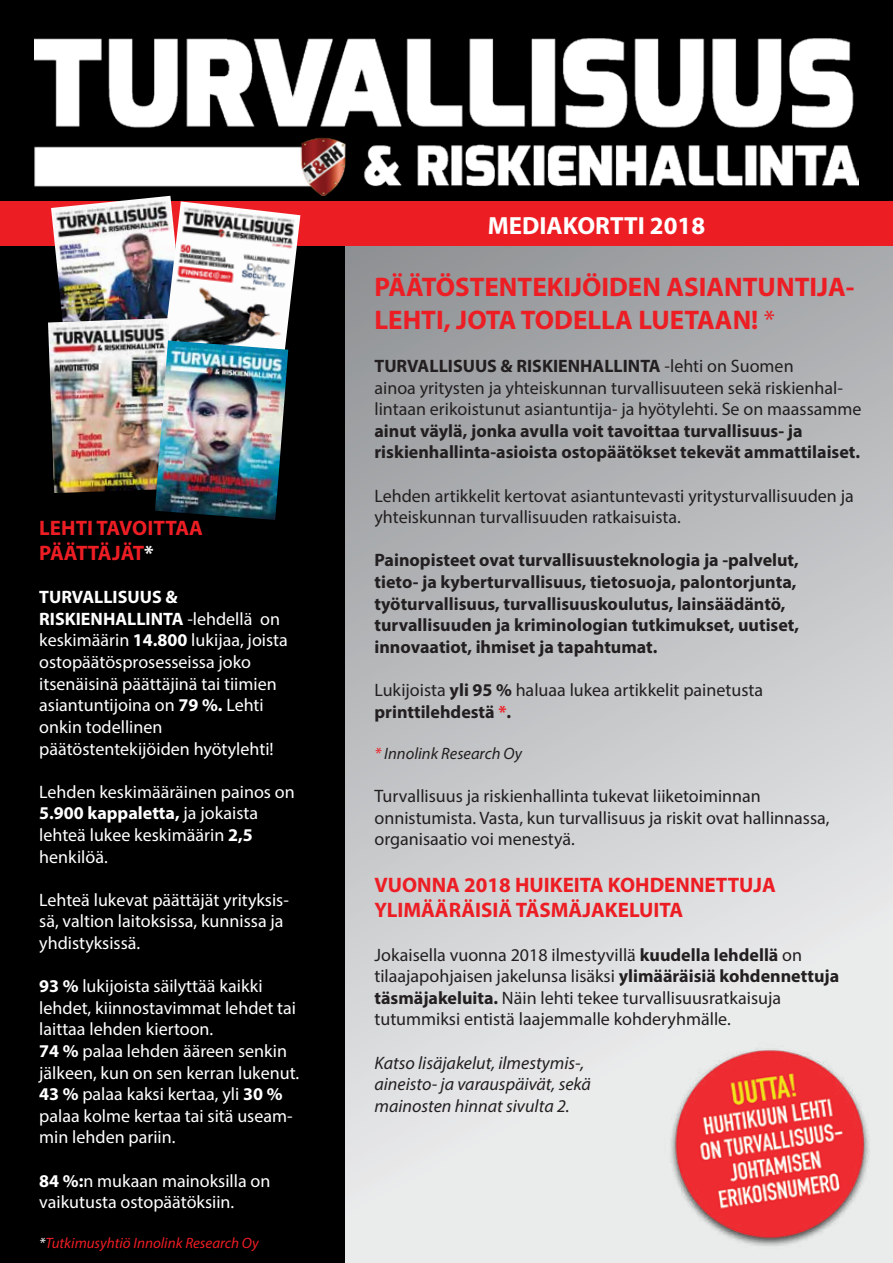
<style>
.page{position:relative;width:893px;height:1263px;background:#000}
.page>*{position:absolute;margin:0;border:0;box-sizing:border-box;transform-origin:0 0}
.t1{font:700 27px/32.4px "Myriad Pro";color:#ed1d24}
.t2{font:700 24.9px "Myriad Pro";color:#fff}
.t3{font:700 21px/25.2px "Myriad Pro";color:#ed1d24}
.t4{font:18px/21.6px "Myriad Pro";color:#231f20}
.t5{font:18px/21.6px "Myriad Pro";color:#fff}
.t6{font:700 18px/21.6px "Myriad Pro";color:#231f20}
.t7{font:italic 18px/21.6px "Myriad Pro";color:#231f20}
.t8{font:italic 16.5px "Myriad Pro";color:#231f20}
.t9{font:italic 15px "Myriad Pro";color:#ed1d24}
.s1{color:#fff}
.s2{font-weight:700}
.s3{font-weight:400}
.s4{font-weight:700;color:#ed1d24}
.s5{color:#ed1d24}
</style>
<div class="page">
<svg style="left:346px;top:246px;width:547px;height:1017px;background:#c5c7c8"></svg>
<div style="left:0;top:201px;width:893px;height:45px;background:#ed1d24"></div>
<img style="left:34px;top:38px;width:824px;height:158px">
<img style="left:51px;top:196px;width:137px;height:122px">
<img style="left:161px;top:201px;width:139px;height:183px">
<img style="left:48px;top:318px;width:127px;height:175px">
<img style="left:155px;top:340px;width:133px;height:180px">
<img style="left:655px;top:1034px;width:223px;height:224px">
<p class="t3" style="left:39px;top:514px;width:165px">LEHTI TAVOITTAA<br>PÄÄTTÄJÄT<span class="s1">*</span></p>
<p class="t5" style="left:39px;top:586px;width:250px"><span class="s2">TURVALLISUUS &amp;<br>RISKIENHALLINTA</span> -lehdellä on keskimäärin <span class="s2">14.800</span> lukijaa, joista ostopäätösprosesseissa joko itsenäisinä päättäjinä tai tiimien asiantuntijoina on <span class="s2">79 %.</span> Lehti onkin todellinen päätöstentekijöiden hyötylehti!</p>
<p class="t5" style="left:39px;top:780px;width:257px">Lehden keskimääräinen painos on<br><span class="s2">5.900 kappaletta,</span> ja jokaista lehteä lukee keskimäärin <span class="s2">2,5 </span>henkilöä.</p>
<p class="t5" style="left:39px;top:888px;width:251px">Lehteä lukevat päättäjät yrityksis&shy;sä, valtion laitoksissa, kunnissa ja yhdistyksissä.</p>
<p class="t5" style="left:39px;top:975px;width:262px"><span class="s2">93 %</span> lukijoista säilyttää kaikki lehdet, kiinnostavimmat lehdet tai laittaa lehden kiertoon.<br><span class="s2">74 %</span> palaa lehden ääreen senkin jälkeen, kun on sen kerran lukenut.<br><span class="s2">43 %</span> palaa kaksi kertaa, yli <span class="s2">30 % </span>palaa kolme kertaa tai sitä useam&shy;min lehden pariin.</p>
<p class="t5" style="left:39px;top:1169px;width:233px"><span class="s2">84 %:</span>n mukaan mainoksilla on vaikutusta ostopäätöksiin.</p>
<p class="t9" style="left:39px;top:1233px;width:221px"><span class="s1">*</span>Tutkimusyhtiö Innolink Research Oy</p>
<h2 class="t2" style="left:488px;top:209px;width:219px">MEDIAKORTTI 2018</h2>
<h1 class="t1" style="left:374px;top:270px;width:482px">PÄÄTÖSTENTEKIJÖIDEN ASIANTUNTIJA-<br>LEHTI, JOTA TODELLA LUETAAN! <span class="s3">*</span></h1>
<p class="t4" style="left:374px;top:355px;width:489px"><span class="s2">TURVALLISUUS &amp; RISKIENHALLINTA</span> -lehti on Suomen<br>ainoa yritysten ja yhteiskunnan turvallisuuteen sekä riskienhal&shy;lintaan erikoistunut asiantuntija- ja hyötylehti. Se on maassamme</p>
<p class="t6" style="left:374px;top:419px;width:487px">ainut väylä, jonka avulla voit tavoittaa turvallisuus- ja riskienhallinta-asioista ostopäätökset tekevät ammattilaiset.</p>
<p class="t4" style="left:374px;top:484px;width:481px">Lehden artikkelit kertovat asiantuntevasti yritysturvallisuuden ja yhteiskunnan turvallisuuden ratkaisuista.</p>
<p class="t6" style="left:374px;top:549px;width:426px">Painopisteet ovat turvallisuusteknologia ja -palvelut, tieto- ja kyberturvallisuus, tietosuoja, palontorjunta, työturvallisuus, turvallisuuskoulutus, lainsäädäntö, turvallisuuden ja kriminologian tutkimukset, uutiset, innovaatiot, ihmiset ja tapahtumat.</p>
<p class="t4" style="left:374px;top:679px;width:390px">Lukijoista <span class="s2">yli 95 %</span> haluaa lukea artikkelit painetusta <span class="s2">printtilehdestä</span> <span class="s4">*</span><span class="s2">.</span></p>
<p class="t8" style="left:374px;top:743px;width:149px"><span class="s5">*</span> Innolink Research Oy</p>
<p class="t4" style="left:374px;top:785px;width:457px">Turvallisuus ja riskienhallinta tukevat liiketoiminnan onnistumista. Vasta, kun turvallisuus ja riskit ovat hallinnassa, organisaatio voi menestyä.</p>
<p class="t3" style="left:374px;top:872px;width:403px">VUONNA 2018 HUIKEITA KOHDENNETTUJA<br>YLIMÄÄRÄISIÄ TÄSMÄJAKELUITA</p>
<p class="t4" style="left:374px;top:943px;width:466px">Jokaisella vuonna 2018 ilmestyvillä <span class="s2">kuudella lehdellä</span> on tilaajapohjaisen jakelunsa lisäksi <span class="s2">ylimääräisiä kohdennettuja täsmäjakeluita.</span> Näin lehti tekee turvallisuusratkaisuja tutummiksi entistä laajemmalle kohderyhmälle.</p>
<p class="t7" style="left:374px;top:1051px;width:218px">Katso lisäjakelut, ilmestymis-, aineisto- ja varauspäivät, sekä mainosten hinnat sivulta 2.</p>
</div>
